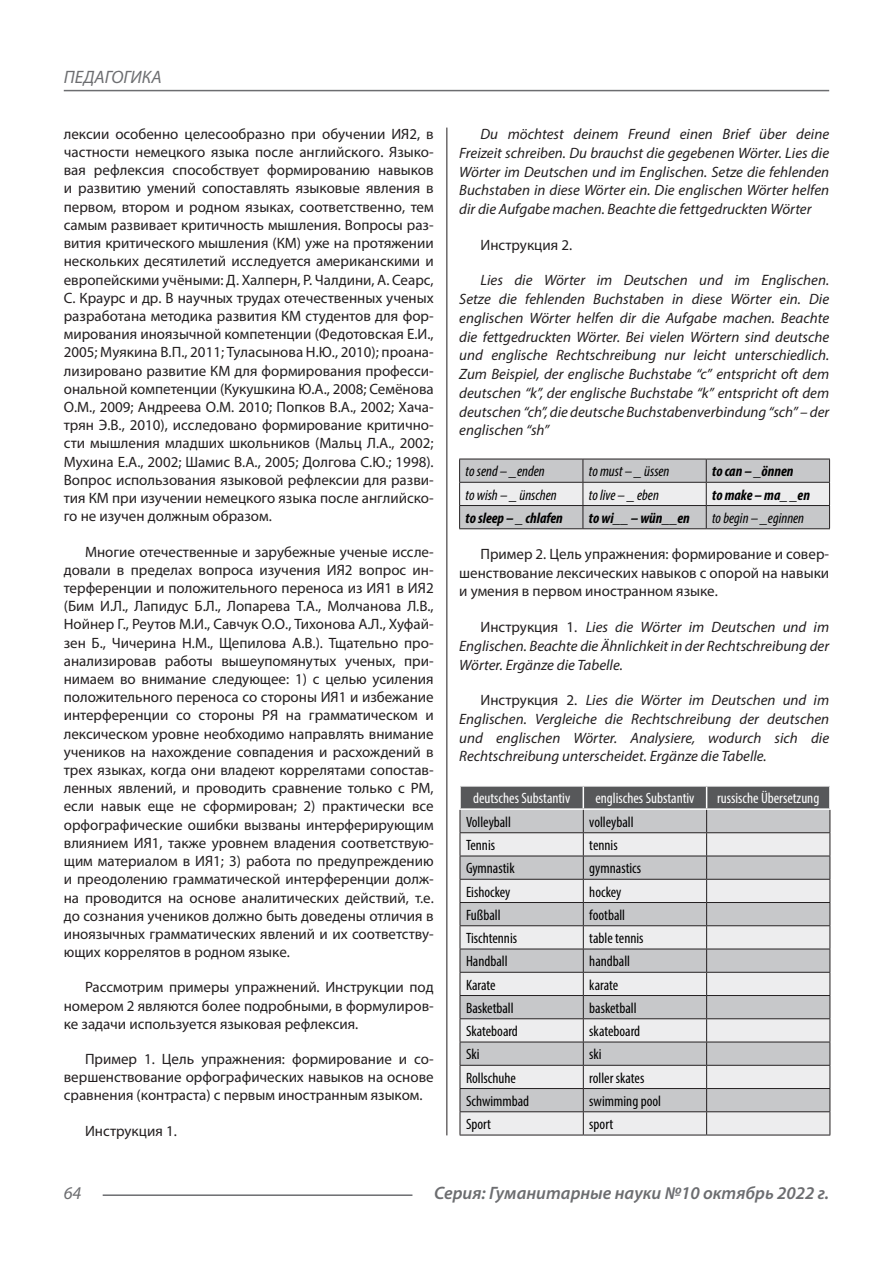
<style>
.page{position:relative;width:893px;height:1263px;background:#fff}
.page>*{position:absolute;margin:0;border:0;box-sizing:border-box;transform-origin:0 0}
.t1{font:italic 600 18px "Myriad Pro";color:#6c6d70}
.t2{font:italic 18px "Myriad Pro";color:#6c6d70}
.Статья_текст{font:15px/18.1px "Myriad Pro";color:#231f20;text-align:justify}
.Статья_текст-2{font:italic 15px/18.8px "Myriad Pro";color:#231f20;text-align:justify}
.Таблица_Строка{font:condensed 15px "Myriad Pro";color:#000}
.Таблица_Строка-2{font:italic condensed 15px "Myriad Pro";color:#000}
.Таблица_Заголовок_Яч{font:condensed 15px "Myriad Pro";color:#fff}
.Таблица_Строка-3{font:italic 700 condensed 15px "Myriad Pro";color:#000}
.s1{font-style:normal}
</style>
<div class="page">
<hr style="left:446px;top:128px;width:1px;height:1007px;background:#231f20">
<hr style="left:103px;top:1194px;width:309px;height:2px;background:#6c6d70">
<hr style="left:64px;top:90px;width:765px;height:1px;background:#6c6d70">
<svg style="left:459px;top:459px;width:371px;height:69px;background:#cbcbcd"></svg>
<hr style="left:459px;top:528px;width:124px;height:1px;background:#231f20">
<hr style="left:583px;top:528px;width:123px;height:1px;background:#231f20">
<hr style="left:706px;top:528px;width:124px;height:1px;background:#231f20">
<svg style="left:460px;top:786px;width:371px;height:349px;background:#c9cacb"></svg>
<hr style="left:460px;top:1135px;width:123px;height:1px;background:#231f20">
<hr style="left:583px;top:1135px;width:124px;height:1px;background:#231f20">
<hr style="left:707px;top:1135px;width:123px;height:1px;background:#231f20">
<p class="t2" style="left:64px;top:66px;width:100px">ПЕДАГОГИКА</p>
<p class="Статья_текст" style="left:64px;top:124px;width:371px">лексии особенно целесообразно при обучении ИЯ2, в частности немецкого языка после английского. Языко&shy;вая рефлексия способствует формированию навыков и развитию умений сопоставлять языковые явления в первом, втором и родном языках, соответственно, тем самым развивает критичность мышления. Вопросы раз&shy;вития критического мышления (КМ) уже на протяжении нескольких десятилетий исследуется американскими и европейскими учёными: Д. Халперн, Р. Чалдини, А. Сеарс, С. Краурс и др. В научных трудах отечественных ученых разработана методика развития КМ студентов для фор&shy;мирования иноязычной компетенции (Федотовская Е.И., 2005; Муякина В.П., 2011; Туласынова Н.Ю., 2010); проана&shy;лизировано развитие КМ для формирования професси&shy;ональной компетенции (Кукушкина Ю.А., 2008; Семёнова О.М., 2009; Андреева О.М. 2010; Попков В.А., 2002; Хача&shy;трян Э.В., 2010), исследовано формирование критично&shy;сти мышления младших школьников (Мальц Л.А., 2002; Мухина Е.А., 2002; Шамис В.А., 2005; Долгова С.Ю.; 1998).<br>Вопрос использования языковой рефлексии для разви&shy;тия КМ при изучении немецкого языка после английско&shy;го не изучен должным образом.</p>
<p class="Статья_текст" style="left:64px;top:542px;width:371px;text-indent:21px">Многие отечественные и зарубежные ученые иссле&shy;довали в пределах вопроса изучения ИЯ2 вопрос ин&shy;терференции и положительного переноса из ИЯ1 в ИЯ2 (Бим И.Л., Лапидус Б.Л., Лопарева Т.А., Молчанова Л.В., Нойнер Г., Реутов М.И., Савчук О.О., Тихонова А.Л., Хуфай&shy;зен Б., Чичерина Н.М., Щепилова А.В.). Тщательно про&shy;анализировав работы вышеупомянутых ученых, при&shy;нимаем во внимание следующее: 1) с целью усиления положительного переноса со стороны ИЯ1 и избежание интерференции со стороны РЯ на грамматическом и лексическом уровне необходимо направлять внимание учеников на нахождение совпадения и расхождений в трех языках, когда они владеют коррелятами сопостав&shy;ленных явлений, и проводить сравнение только с РМ, если навык еще не сформирован; 2) практически все орфографические ошибки вызваны интерферирующим влиянием ИЯ1, также уровнем владения соответствую&shy;щим материалом в ИЯ1; 3) работа по предупреждению и преодолению грамматической интерференции долж&shy;на проводится на основе аналитических действий, т.е. до сознания учеников должно быть доведены отличия в иноязычных грамматических явлений и их соответству&shy;ющих коррелятов в родном языке.</p>
<p class="Статья_текст" style="left:64px;top:978px;width:371px;text-indent:21px">Рассмотрим примеры упражнений. Инструкции под номером 2 являются более подробными, в формулиров&shy;ке задачи используется языковая рефлексия.</p>
<p class="Статья_текст" style="left:64px;top:1050px;width:371px;text-indent:21px">Пример 1. Цель упражнения: формирование и со&shy;вершенствование орфографических навыков на основе сравнения (контраста) с первым иностранным языком.</p>
<p class="Статья_текст" style="left:85px;top:1121px;width:93px">Инструкция 1.</p>
<p class="Статья_текст-2" style="left:459px;top:124px;width:371px;text-indent:21px">Du möchtest deinem Freund einen Brief über deine Freizeit schreiben. Du brauchst die gegebenen Wörter. Lies die Wörter im Deutschen und im Englischen. Setze die fehlenden Buchstaben in diese Wörter ein. Die englischen Wörter helfen dir die Aufgabe machen. Beachte die fettgedruckten Wörter</p>
<p class="Статья_текст" style="left:480px;top:235px;width:93px">Инструкция 2.</p>
<p class="Статья_текст-2" style="left:459px;top:271px;width:371px;text-indent:21px">Lies die Wörter im Deutschen und im Englischen.<br>Setze die fehlenden Buchstaben in diese Wörter ein. Die englischen Wörter helfen dir die Aufgabe machen. Beachte die fettgedruckten Wörter. Bei vielen Wörtern sind deutsche und englische Rechtschreibung nur leicht unterschiedlich.<br>Zum Beispiel, der englische Buchstabe “c” entspricht oft dem deutschen “k”, der englische Buchstabe “k” entspricht oft dem deutschen “ch”, die deutsche Buchstabenverbindung “sch” – der englischen “sh”</p>
<p class="Таблица_Строка-2" style="left:466px;top:462px;width:81px">to send – _enden</p>
<p class="Таблица_Строка-2" style="left:589px;top:462px;width:82px">to must – _ üssen</p>
<p class="Таблица_Строка-3" style="left:712px;top:462px;width:83px">to can – _önnen</p>
<p class="Таблица_Строка-2" style="left:466px;top:485px;width:93px">to wish – _ ünschen</p>
<p class="Таблица_Строка-2" style="left:589px;top:485px;width:71px">to live – _ eben</p>
<p class="Таблица_Строка-3" style="left:712px;top:485px;width:99px">to make – ma_ _en</p>
<p class="Таблица_Строка-3" style="left:466px;top:508px;width:99px">to sleep – _ chlafen</p>
<p class="Таблица_Строка-3" style="left:589px;top:508px;width:103px">to wi__ – wün__en</p>
<p class="Таблица_Строка-2" style="left:712px;top:509px;width:93px">to begin – _eginnen</p>
<p class="Статья_текст" style="left:459px;top:544px;width:371px;line-height:18.8px;text-indent:21px">Пример 2. Цель упражнения: формирование и совер&shy;шенствование лексических навыков с опорой на навыки и умения в первом иностранном языке.</p>
<p class="Статья_текст-2" style="left:459px;top:617px;width:371px;text-indent:21px"><span class="s1">Инструкция 1.</span> Lies die Wörter im Deutschen und im Englischen. Beachte die Ähnlichkeit in der Rechtschreibung der Wörter. Ergänze die Tabelle.</p>
<p class="Статья_текст-2" style="left:459px;top:691px;width:371px;text-indent:21px"><span class="s1">Инструкция 2.</span> Lies die Wörter im Deutschen und im Englischen. Vergleiche die Rechtschreibung der deutschen und englischen Wörter. Analysiere, wodurch sich die Rechtschreibung unterscheidet. Ergänze die Tabelle.</p>
<p class="Таблица_Заголовок_Яч" style="left:473px;top:789px;width:99px">deutsches Substantiv</p>
<p class="Таблица_Заголовок_Яч" style="left:595px;top:789px;width:101px">englisches Substantiv</p>
<p class="Таблица_Заголовок_Яч" style="left:717px;top:789px;width:104px">russische Übersetzung</p>
<p class="Таблица_Строка" style="left:466px;top:813px;width:47px">Volleyball</p>
<p class="Таблица_Строка" style="left:589px;top:813px;width:46px">volleyball</p>
<p class="Таблица_Строка" style="left:466px;top:836px;width:31px">Tennis</p>
<p class="Таблица_Строка" style="left:589px;top:836px;width:30px">tennis</p>
<p class="Таблица_Строка" style="left:466px;top:859px;width:50px">Gymnastik</p>
<p class="Таблица_Строка" style="left:589px;top:859px;width:53px">gymnastics</p>
<p class="Таблица_Строка" style="left:466px;top:882px;width:46px">Eishockey</p>
<p class="Таблица_Строка" style="left:589px;top:882px;width:34px">hockey</p>
<p class="Таблица_Строка" style="left:466px;top:906px;width:36px">Fußball</p>
<p class="Таблица_Строка" style="left:589px;top:906px;width:37px">football</p>
<p class="Таблица_Строка" style="left:466px;top:929px;width:53px">Tischtennis</p>
<p class="Таблица_Строка" style="left:589px;top:929px;width:56px">table tennis</p>
<p class="Таблица_Строка" style="left:466px;top:952px;width:43px">Handball</p>
<p class="Таблица_Строка" style="left:589px;top:952px;width:42px">handball</p>
<p class="Таблица_Строка" style="left:466px;top:975px;width:31px">Karate</p>
<p class="Таблица_Строка" style="left:589px;top:975px;width:30px">karate</p>
<p class="Таблица_Строка" style="left:466px;top:999px;width:49px">Basketball</p>
<p class="Таблица_Строка" style="left:589px;top:999px;width:49px">basketball</p>
<p class="Таблица_Строка" style="left:466px;top:1022px;width:53px">Skateboard</p>
<p class="Таблица_Строка" style="left:589px;top:1022px;width:52px">skateboard</p>
<p class="Таблица_Строка" style="left:466px;top:1045px;width:15px">Ski</p>
<p class="Таблица_Строка" style="left:589px;top:1045px;width:14px">ski</p>
<p class="Таблица_Строка" style="left:466px;top:1068px;width:52px">Rollschuhe</p>
<p class="Таблица_Строка" style="left:589px;top:1068px;width:57px">roller skates</p>
<p class="Таблица_Строка" style="left:466px;top:1092px;width:65px">Schwimmbad</p>
<p class="Таблица_Строка" style="left:589px;top:1092px;width:73px">swimming pool</p>
<p class="Таблица_Строка" style="left:466px;top:1115px;width:27px">Sport</p>
<p class="Таблица_Строка" style="left:589px;top:1115px;width:25px">sport</p>
<p class="t2" style="left:64px;top:1182px;width:19px">64</p>
<p class="t1" style="left:434px;top:1182px;width:397px">Серия: Гуманитарные науки №10 октябрь 2022 г.</p>
</div>
